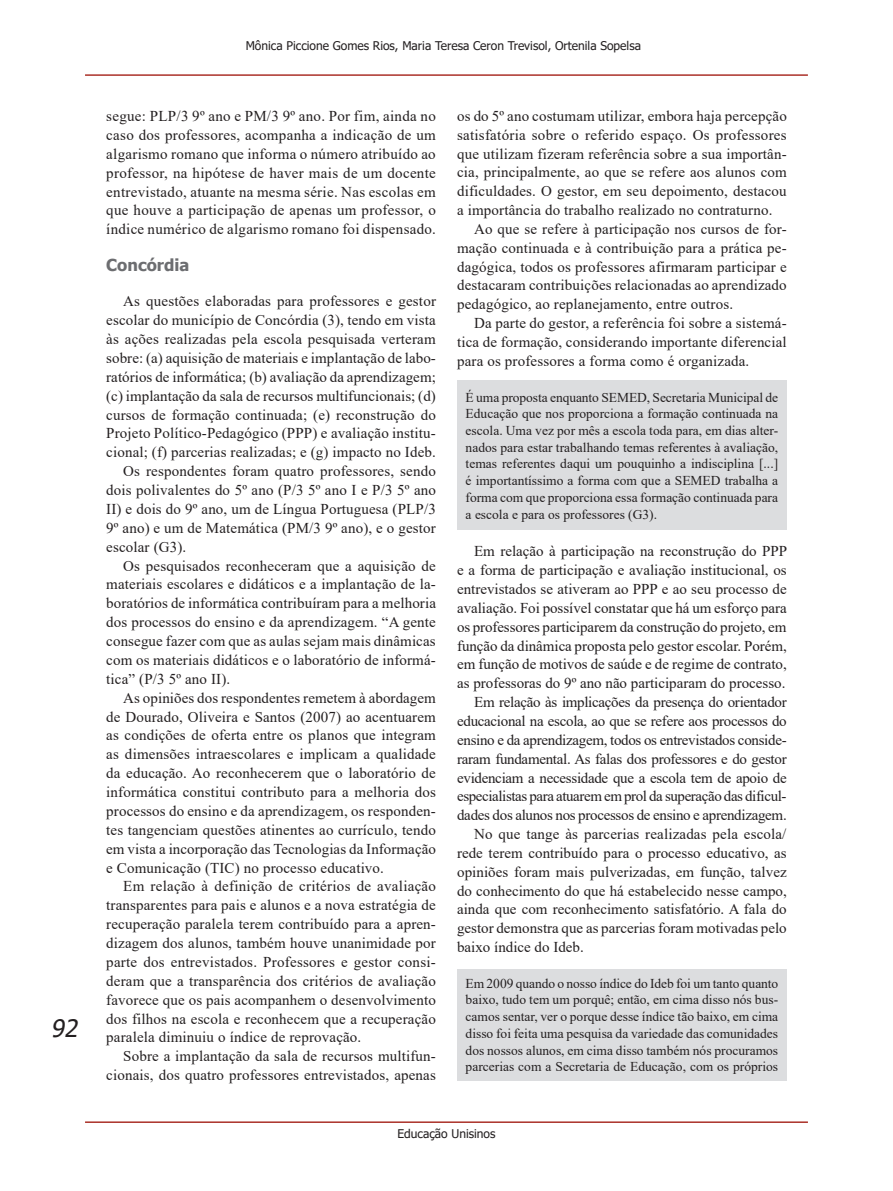
<style>
.page{position:relative;width:893px;height:1191px;background:#fff}
.page>*{position:absolute;margin:0;border:0;box-sizing:border-box;transform-origin:0 0}
.t1{font:italic 24px "Tahoma";color:#231f20}
.t2{font:700 16.5px "Tahoma";color:#6c6d70}
.t3{font:15px/18.9px "Times New Roman";letter-spacing:.01em;color:#231f20;text-align:justify}
.t4{font:15px "Times New Roman";letter-spacing:-.02em;color:#231f20}
.t5{font:15px "Times New Roman";letter-spacing:-.025em;color:#231f20}
.t6{font:15px "Times New Roman";letter-spacing:-.01em;color:#231f20}
.t7{font:13.5px/16.8px "Times New Roman";color:#231f20;text-align:justify}
.t8{font:12px "Tahoma";color:#231f20}
</style>
<div class="page">
<hr style="left:85px;top:1121px;width:723px;height:2px;background:#ab3128">
<hr style="left:85px;top:74px;width:723px;height:2px;background:#ab3128">
<div style="left:457px;top:969px;width:330px;height:111px;background:#dcdddf"></div>
<div style="left:457px;top:380px;width:330px;height:149px;background:#dcdddf"></div>
<h1 class="t1" style="left:51px;top:1012px;width:34px">92</h1>
<p class="t8" style="left:246px;top:37px;width:397px">Mônica Piccione Gomes Rios, Maria Teresa Ceron Trevisol, Ortenila Sopelsa</p>
<p class="t3" style="left:106px;top:106px;width:331px">segue: PLP/3 9º ano e PM/3 9º ano. Por fim, ainda no caso dos professores, acompanha a indicação de um algarismo romano que informa o número atribuído ao professor, na hipótese de haver mais de um docente entrevistado, atuante na mesma série. Nas escolas em que houve a participação de apenas um professor, o índice numérico de algarismo romano foi dispensado.</p>
<p class="t2" style="left:106px;top:254px;width:85px">Concórdia</p>
<p class="t3" style="left:123px;top:291px;width:314px">As questões elaboradas para professores e gestor</p>
<p class="t3" style="left:106px;top:310px;width:331px">escolar do município de Concórdia (3), tendo em vista</p>
<p class="t3" style="left:106px;top:329px;width:331px">às ações realizadas pela escola pesquisada verteram</p>
<p class="t3" style="left:106px;top:348px;width:331px">sobre: (a) aquisição de materiais e implantação de labo-</p>
<p class="t3" style="left:106px;top:367px;width:331px">ratórios de informática; (b) avaliação da aprendizagem;</p>
<p class="t3" style="left:106px;top:386px;width:331px">(c) implantação da sala de recursos multifuncionais; (d)</p>
<p class="t3" style="left:106px;top:404px;width:331px">cursos de formação continuada; (e) reconstrução do</p>
<p class="t3" style="left:106px;top:423px;width:331px">Projeto Político-Pedagógico (PPP) e avaliação institu-</p>
<p class="t3" style="left:106px;top:442px;width:331px">cional; (f) parcerias realizadas; e (g) impacto no Ideb.</p>
<p class="t3" style="left:123px;top:461px;width:314px">Os respondentes foram quatro professores, sendo</p>
<p class="t3" style="left:106px;top:480px;width:331px">dois polivalentes do 5º ano (P/3 5º ano I e P/3 5º ano</p>
<p class="t3" style="left:106px;top:499px;width:331px">II) e dois do 9º ano, um de Língua Portuguesa (PLP/3</p>
<p class="t3" style="left:106px;top:518px;width:331px">9º ano) e um de Matemática (PM/3 9º ano), e o gestor</p>
<p class="t3" style="left:106px;top:537px;width:82px">escolar (G3).</p>
<p class="t3" style="left:123px;top:555px;width:314px">Os pesquisados reconheceram que a aquisição de</p>
<p class="t3" style="left:106px;top:574px;width:331px">materiais escolares e didáticos e a implantação de la-</p>
<p class="t3" style="left:106px;top:593px;width:331px">boratórios de informática contribuíram para a melhoria</p>
<p class="t3" style="left:106px;top:612px;width:331px">dos processos do ensino e da aprendizagem. “A gente</p>
<p class="t3" style="left:106px;top:631px;width:331px">consegue fazer com que as aulas sejam mais dinâmicas</p>
<p class="t3" style="left:106px;top:650px;width:331px">com os materiais didáticos e o laboratório de informá-</p>
<p class="t3" style="left:106px;top:669px;width:126px">tica” (P/3 5º ano II).</p>
<p class="t3" style="left:123px;top:687px;width:314px">As opiniões dos respondentes remetem à abordagem</p>
<p class="t3" style="left:106px;top:706px;width:331px">de Dourado, Oliveira e Santos (2007) ao acentuarem</p>
<p class="t3" style="left:106px;top:725px;width:331px">as condições de oferta entre os planos que integram</p>
<p class="t3" style="left:106px;top:744px;width:331px">as dimensões intraescolares e implicam a qualidade</p>
<p class="t3" style="left:106px;top:763px;width:331px">da educação. Ao reconhecerem que o laboratório de</p>
<p class="t3" style="left:106px;top:782px;width:331px">informática constitui contributo para a melhoria dos</p>
<p class="t3" style="left:106px;top:801px;width:331px">processos do ensino e da aprendizagem, os responden-</p>
<p class="t3" style="left:106px;top:820px;width:331px">tes tangenciam questões atinentes ao currículo, tendo</p>
<p class="t3" style="left:106px;top:838px;width:331px">em vista a incorporação das Tecnologias da Informação</p>
<p class="t3" style="left:106px;top:857px;width:279px">e Comunicação (TIC) no processo educativo.</p>
<p class="t3" style="left:123px;top:876px;width:314px">Em relação à definição de critérios de avaliação</p>
<p class="t3" style="left:106px;top:895px;width:331px">transparentes para pais e alunos e a nova estratégia de</p>
<p class="t3" style="left:106px;top:914px;width:331px">recuperação paralela terem contribuído para a apren-</p>
<p class="t3" style="left:106px;top:933px;width:331px">dizagem dos alunos, também houve unanimidade por</p>
<p class="t3" style="left:106px;top:952px;width:331px">parte dos entrevistados. Professores e gestor consi-</p>
<p class="t3" style="left:106px;top:971px;width:331px">deram que a transparência dos critérios de avaliação</p>
<p class="t3" style="left:106px;top:989px;width:331px">favorece que os pais acompanhem o desenvolvimento</p>
<p class="t3" style="left:106px;top:1008px;width:331px">dos filhos na escola e reconhecem que a recuperação</p>
<p class="t3" style="left:106px;top:1027px;width:257px">paralela diminuiu o índice de reprovação.</p>
<p class="t3" style="left:123px;top:1046px;width:314px">Sobre a implantação da sala de recursos multifun-</p>
<p class="t3" style="left:106px;top:1065px;width:331px">cionais, dos quatro professores entrevistados, apenas</p>
<p class="t3" style="left:457px;top:106px;width:331px">os do 5º ano costumam utilizar, embora haja percepção</p>
<p class="t3" style="left:457px;top:125px;width:331px">satisfatória sobre o referido espaço. Os professores</p>
<p class="t3" style="left:457px;top:144px;width:331px">que utilizam fizeram referência sobre a sua importân-</p>
<p class="t3" style="left:457px;top:162px;width:331px">cia, principalmente, ao que se refere aos alunos com</p>
<p class="t3" style="left:457px;top:181px;width:331px">dificuldades. O gestor, em seu depoimento, destacou</p>
<p class="t3" style="left:457px;top:200px;width:317px">a importância do trabalho realizado no contraturno.</p>
<p class="t3" style="left:474px;top:219px;width:314px">Ao que se refere à participação nos cursos de for-</p>
<p class="t3" style="left:457px;top:238px;width:331px">mação continuada e à contribuição para a prática pe-</p>
<p class="t3" style="left:457px;top:257px;width:331px">dagógica, todos os professores afirmaram participar e</p>
<p class="t3" style="left:457px;top:275px;width:331px">destacaram contribuições relacionadas ao aprendizado</p>
<p class="t3" style="left:457px;top:294px;width:277px">pedagógico, ao replanejamento, entre outros.</p>
<p class="t3" style="left:474px;top:313px;width:314px">Da parte do gestor, a referência foi sobre a sistemá-</p>
<p class="t3" style="left:457px;top:332px;width:331px">tica de formação, considerando importante diferencial</p>
<p class="t3" style="left:457px;top:351px;width:294px">para os professores a forma como é organizada.</p>
<p class="t7" style="left:466px;top:388px;width:314px">É uma proposta enquanto SEMED, Secretaria Municipal de Educação que nos proporciona a formação continuada na escola. Uma vez por mês a escola toda para, em dias alter&shy;nados para estar trabalhando temas referentes à avaliação, temas referentes daqui um pouquinho a indisciplina [...] é importantíssimo a forma com que a SEMED trabalha a forma com que proporciona essa formação continuada para a escola e para os professores (G3).</p>
<p class="t3" style="left:474px;top:541px;width:315px">Em relação à participação na reconstrução do PPP</p>
<p class="t3" style="left:457px;top:560px;width:331px">e a forma de participação e avaliação institucional, os</p>
<p class="t3" style="left:457px;top:579px;width:331px">entrevistados se ativeram ao PPP e ao seu processo de</p>
<p class="t3" style="left:457px;top:598px;width:331px">avaliação. Foi possível constatar que há um esforço para</p>
<p class="t6" style="left:457px;top:616px;width:331px">os professores participarem da construção do projeto, em</p>
<p class="t3" style="left:457px;top:635px;width:331px">função da dinâmica proposta pelo gestor escolar. Porém,</p>
<p class="t3" style="left:457px;top:654px;width:331px">em função de motivos de saúde e de regime de contrato,</p>
<p class="t3" style="left:457px;top:673px;width:330px">as professoras do 9º ano não participaram do processo.</p>
<p class="t4" style="left:474px;top:691px;width:314px">Em relação às implicações da presença do orientador</p>
<p class="t4" style="left:457px;top:710px;width:331px">educacional na escola, ao que se refere aos processos do</p>
<p class="t4" style="left:457px;top:729px;width:331px">ensino e da aprendizagem, todos os entrevistados conside-</p>
<p class="t4" style="left:457px;top:748px;width:331px">raram fundamental. As falas dos professores e do gestor</p>
<p class="t4" style="left:457px;top:767px;width:331px">evidenciam a necessidade que a escola tem de apoio de</p>
<p class="t5" style="left:457px;top:785px;width:331px">especialistas para atuarem em prol da superação das dificul-</p>
<p class="t4" style="left:457px;top:804px;width:331px">dades dos alunos nos processos de ensino e aprendizagem.</p>
<p class="t3" style="left:474px;top:824px;width:314px">No que tange às parcerias realizadas pela escola/</p>
<p class="t3" style="left:457px;top:843px;width:331px">rede terem contribuído para o processo educativo, as</p>
<p class="t3" style="left:457px;top:861px;width:331px">opiniões foram mais pulverizadas, em função, talvez</p>
<p class="t3" style="left:457px;top:880px;width:331px">do conhecimento do que há estabelecido nesse campo,</p>
<p class="t3" style="left:457px;top:899px;width:331px">ainda que com reconhecimento satisfatório. A fala do</p>
<p class="t3" style="left:457px;top:918px;width:331px">gestor demonstra que as parcerias foram motivadas pelo</p>
<p class="t3" style="left:457px;top:937px;width:128px">baixo índice do Ideb.</p>
<p class="t7" style="left:466px;top:974px;width:314px">Em 2009 quando o nosso índice do Ideb foi um tanto quanto baixo, tudo tem um porquê; então, em cima disso nós bus&shy;camos sentar, ver o porque desse índice tão baixo, em cima disso foi feita uma pesquisa da variedade das comunidades dos nossos alunos, em cima disso também nós procuramos parcerias com a Secretaria de Educação, com os próprios</p>
<p class="t8" style="left:398px;top:1125px;width:99px">Educação Unisinos</p>
</div>
